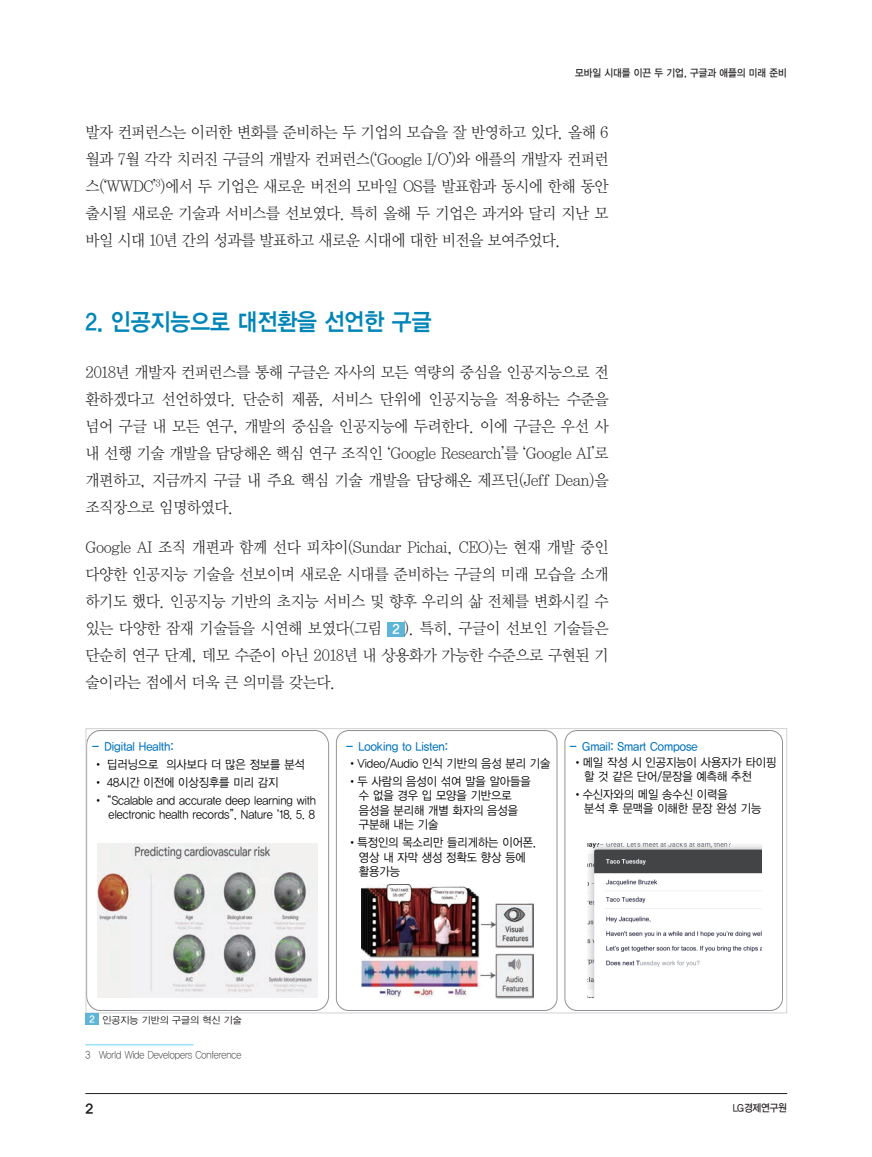
<style>
.page{position:relative;width:872px;height:1157px;background:#fff}
.page>*{position:absolute;margin:0;border:0;box-sizing:border-box;transform-origin:0 0}
._1__큰제목{font:24px "YDVYGO14";color:#0085b8;scale:.9 1}
._3__본문1{font:15.9px/27px "YDVY Mj O12";letter-spacing:-.03em;color:#231f20;text-align:justify;scale:.95 1}
.t1{font:13.5px "YDV Yhead M";color:#231f20}
.t2{font:13.5px "YDVYGO14";color:#fff}
.t3{font:12px/14.4px "YDVYGO12";color:#030303;scale:.93 1}
.t4{font:12px "YDVYGO13";color:#0072bc;scale:.93 1}
.주석{font:10.5px "YDVYGO11";color:#231f20;scale:.9 1}
.t5{font:10.5px "YDVYGO13";color:#231f20;scale:.9 1}
.사진_설명{font:9.75px "YDVYGO12";color:#231f20}
.t6{font:9.75px "YDVYGO14";color:#fff}
</style>
<div class="page">
<hr style="left:85px;top:1093px;width:702px;height:1px;background:#231f20">
<div style="left:387px;top:621px;width:17px;height:15px;background:#5eb5d8"></div>
<hr style="left:85px;top:1044px;width:108px;height:1px;background:#6bcff6">
<div style="left:86px;top:730px;width:243px;height:280px;border:1px solid #919195;border-radius:14px"></div>
<img style="left:98px;top:844px;width:220px;height:153px">
<div style="left:336px;top:730px;width:221px;height:280px;border:1px solid #919195;border-radius:12px"></div>
<div style="left:565px;top:730px;width:217px;height:280px;border:1px solid #919195;border-radius:12px"></div>
<img style="left:361px;top:884px;width:172px;height:115px">
<img style="left:588px;top:843px;width:173px;height:154px">
<div style="left:85px;top:1013px;width:14px;height:11px;background:#5eb5d8"></div>
<p class="t5" style="left:575px;top:66px;width:237px">모바일 시대를 이끈 두 기업, 구글과 애플의 미래 준비</p>
<p class="_3__본문1" style="left:85px;top:118px;width:552px">발자 컨퍼런스는 이러한 변화를 준비하는 두 기업의 모습을 잘 반영하고 있다. 올해 6 월과 7월 각각 치러진 구글의 개발자 컨퍼런스(‘Google I/O’)와 애플의 개발자 컨퍼런 스(‘WWDC’<sup>3</sup>)에서 두 기업은 새로운 버전의 모바일 OS를 발표함과 동시에 한해 동안 출시될 새로운 기술과 서비스를 선보였다. 특히 올해 두 기업은 과거와 달리 지난 모 바일 시대 10년 간의 성과를 발표하고 새로운 시대에 대한 비전을 보여주었다.</p>
<p class="_1__큰제목" style="left:85px;top:306px;width:386px">2. 인공지능으로 대전환을 선언한 구글</p>
<p class="_3__본문1" style="left:85px;top:358px;width:552px">2018년 개발자 컨퍼런스를 통해 구글은 자사의 모든 역량의 중심을 인공지능으로 전 환하겠다고 선언하였다. 단순히 제품, 서비스 단위에 인공지능을 적용하는 수준을 넘어 구글 내 모든 연구, 개발의 중심을 인공지능에 두려한다. 이에 구글은 우선 사 내 선행 기술 개발을 담당해온 핵심 연구 조직인 ‘Google Research’를 ‘Google AI’로 개편하고, 지금까지 구글 내 주요 핵심 기술 개발을 담당해온 제프딘(Jeff Dean)을 조직장으로 임명하였다.</p>
<p class="_3__본문1" style="left:85px;top:533px;width:552px">Google AI 조직 개편과 함께 선다 피챠이(Sundar Pichai, CEO)는 현재 개발 중인 다양한 인공지능 기술을 선보이며 새로운 시대를 준비하는 구글의 미래 모습을 소개 하기도 했다. 인공지능 기반의 초지능 서비스 및 향후 우리의 삶 전체를 변화시킬 수 있는 다양한 잠재 기술들을 시연해 보였다(그림</p>
<p class="_3__본문1" style="left:85px;top:614px;width:552px;text-indent:318px">). 특히, 구글이 선보인 기술들은 단순히 연구 단계, 데모 수준이 아닌 2018년 내 상용화가 가능한 수준으로 구현된 기 술이라는 점에서 더욱 큰 의미를 갖는다.</p>
<p class="t2" style="left:392px;top:620px;width:9px">2</p>
<p class="t4" style="left:90px;top:738px;width:91px">－ Digital Health:</p>
<p class="t3" style="left:93px;top:756px;width:229px">• 딥러닝으로 의사보다 더 많은 정보를 분석</p>
<p class="t3" style="left:93px;top:774px;width:201px">• 48시간 이전에 이상징후를 미리 감지</p>
<p class="t3" style="left:93px;top:792px;width:241px;text-align:right">• “Scalable and accurate deep learning with electronic health records”, Nature ‘18. 5. 8</p>
<p class="t4" style="left:344px;top:738px;width:113px">－ Looking to Listen:</p>
<p class="t3" style="left:347px;top:755px;width:220px">•Video/Audio 인식 기반의 음성 분리 기술</p>
<p class="t3" style="left:359px;top:773px;width:186px;text-indent:-12px">•두 사람의 음성이 섞여 말을 알아들을 수 없을 경우 입 모양을 기반으로 음성을 분리해 개별 화자의 음성을 구분해 내는 기술</p>
<p class="t3" style="left:359px;top:834px;width:192px;text-indent:-12px">•특정인의 목소리만 들리게하는 이어폰, 영상 내 자막 생성 정확도 향상 등에 활용가능</p>
<p class="t4" style="left:568px;top:738px;width:141px">－ Gmail: Smart Compose</p>
<p class="t3" style="left:584px;top:754px;width:208px;text-indent:-12px">•메일 작성 시 인공지능이 사용자가 타이핑 할 것 같은 단어/문장을 예측해 추천</p>
<p class="t3" style="left:584px;top:786px;width:192px;text-indent:-12px">•수신자와의 메일 송수신 이력을<br>분석 후 문맥을 이해한 문장 완성 기능</p>
<p class="t6" style="left:90px;top:1012px;width:7px">2</p>
<p class="사진_설명" style="left:102px;top:1013px;width:141px">인공지능 기반의 구글의 혁신 기술</p>
<p class="주석" style="left:85px;top:1047px;width:175px">3　World Wide Developers Conference</p>
<p class="t1" style="left:85px;top:1102px;width:9px">2</p>
<p class="t5" style="left:733px;top:1101px;width:61px">LG경제연구원</p>
</div>
